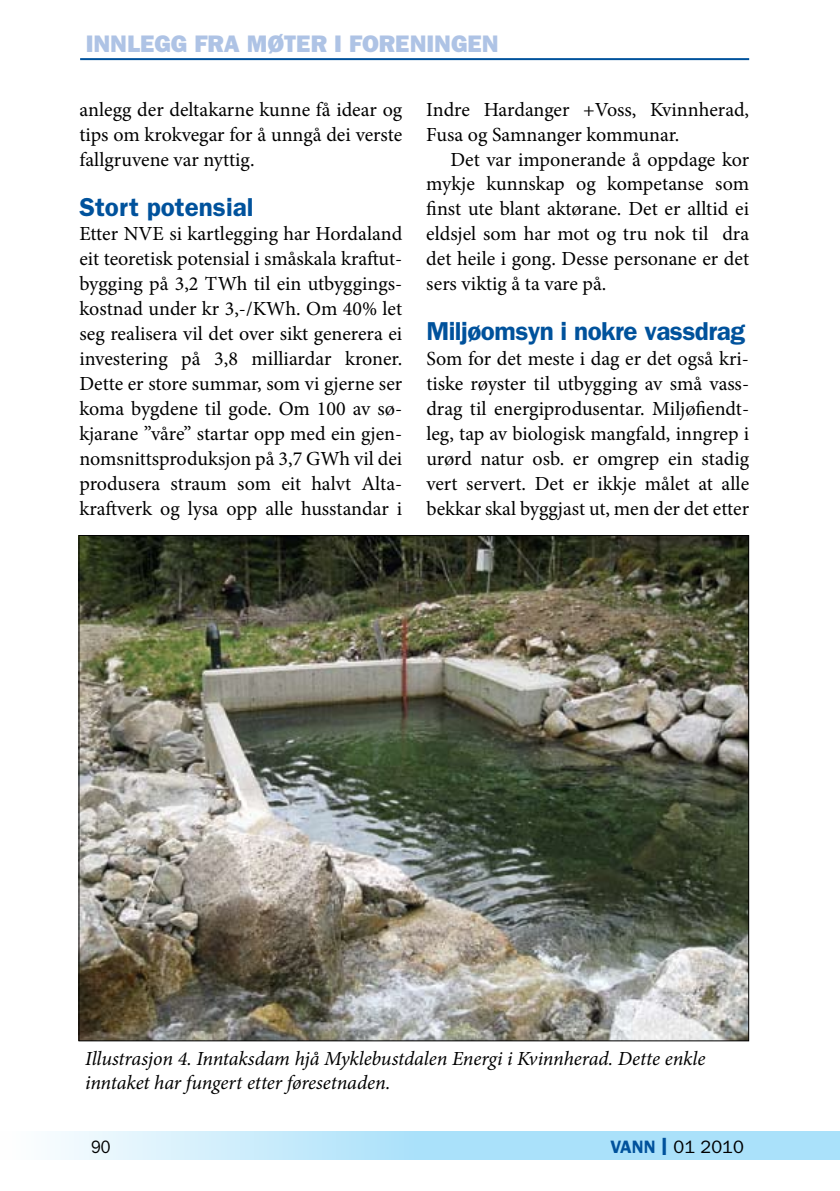
<style>
.page{position:relative;width:840px;height:1191px;background:#fff}
.page>*{position:absolute;margin:0;border:0;box-sizing:border-box;transform-origin:0 0}
.t1{font:600 26px "Franklin Gothic";letter-spacing:-.02em;color:#00529c}
.t2{font:600 26px "Franklin Gothic";color:#00529c}
.t3{font:800 24px "Franklin Gothic";color:#aec3e5}
.t4{font:20px/25px "Minion Pro";color:#000;text-align:justify}
.t5{font:italic 20px/24px "Minion Pro";letter-spacing:-.005em;color:#000}
.t6{font:18px "Franklin Gothic";color:#000}
.t7{font:18px "Franklin Gothic";color:#000;scale:.9 1}
.s1{font-weight:600;color:#00529c}
.s2{font-weight:600;font-size:25px;color:#00529c}
</style>
<div class="page">
<svg style="left:55px;top:1131px;width:784px;height:29px;background:#bbe6fa"></svg>
<hr style="left:80px;top:58px;width:668px;height:2px;background:#00529c">
<svg style="left:839px;top:1131px;width:1px;height:29px"></svg>
<img style="left:80px;top:537px;width:666px;height:502px">
<p class="t3" style="left:86px;top:30px;width:414px">INNLEGG FRA MØTER I FORENINGEN</p>
<p class="t4" style="left:79px;top:97px;width:324px">anlegg der deltakarne kunne få idear og tips om krokvegar for å unngå dei verste fallgruvene var nyttig.</p>
<h1 class="t2" style="left:79px;top:191px;width:175px">Stort potensial</h1>
<p class="t4" style="left:79px;top:222px;width:324px">Etter NVE si kartlegging har Hordaland eit teoretisk potensial i småskala kraftut&shy;bygging på 3,2 TWh til ein utbyggings&shy;kostnad under kr 3,-/KWh. Om 40% let seg realisera vil det over sikt generera ei investering på 3,8 milliardar kroner.<br>Dette er store summar, som vi gjerne ser koma bygdene til gode. Om 100 av sø&shy;kjarane ”våre” startar opp med ein gjen&shy;nomsnittsproduksjon på 3,7 GWh vil dei produsera straum som eit halvt Alta&shy;kraftverk og lysa opp alle husstandar i</p>
<p class="t4" style="left:426px;top:97px;width:324px">Indre Hardanger +Voss, Kvinnherad,<br>Fusa og Samnanger kommunar.</p>
<p class="t4" style="left:426px;top:147px;width:324px;text-indent:24px">Det var imponerande å oppdage kor mykje kunnskap og kompetanse som finst ute blant aktørane. Det er alltid ei eldsjel som har mot og tru nok til dra det heile i gong. Desse personane er det sers viktig å ta vare på.</p>
<h1 class="t1" style="left:426px;top:316px;width:320px">Miljøomsyn i nokre vassdrag</h1>
<p class="t4" style="left:426px;top:346px;width:324px">Som for det meste i dag er det også kri&shy;tiske røyster til utbygging av små vass&shy;drag til energiprodusentar. Miljøfiendt&shy;leg, tap av biologisk mangfald, inngrep i urørd natur osb. er omgrep ein stadig vert servert. Det er ikkje målet at alle bekkar skal byggjast ut, men der det etter</p>
<p class="t5" style="left:85px;top:1046px;width:621px">Illustrasjon 4. Inntaksdam hjå Myklebustdalen Energi i Kvinnherad. Dette enkle inntaket har fungert etter føresetnaden.</p>
<p class="t7" style="left:91px;top:1136px;width:23px">90</p>
<p class="t6" style="left:610px;top:1136px;width:135px"><span class="s1">Vann</span> <span class="s2">I</span> 01 2010</p>
</div>
